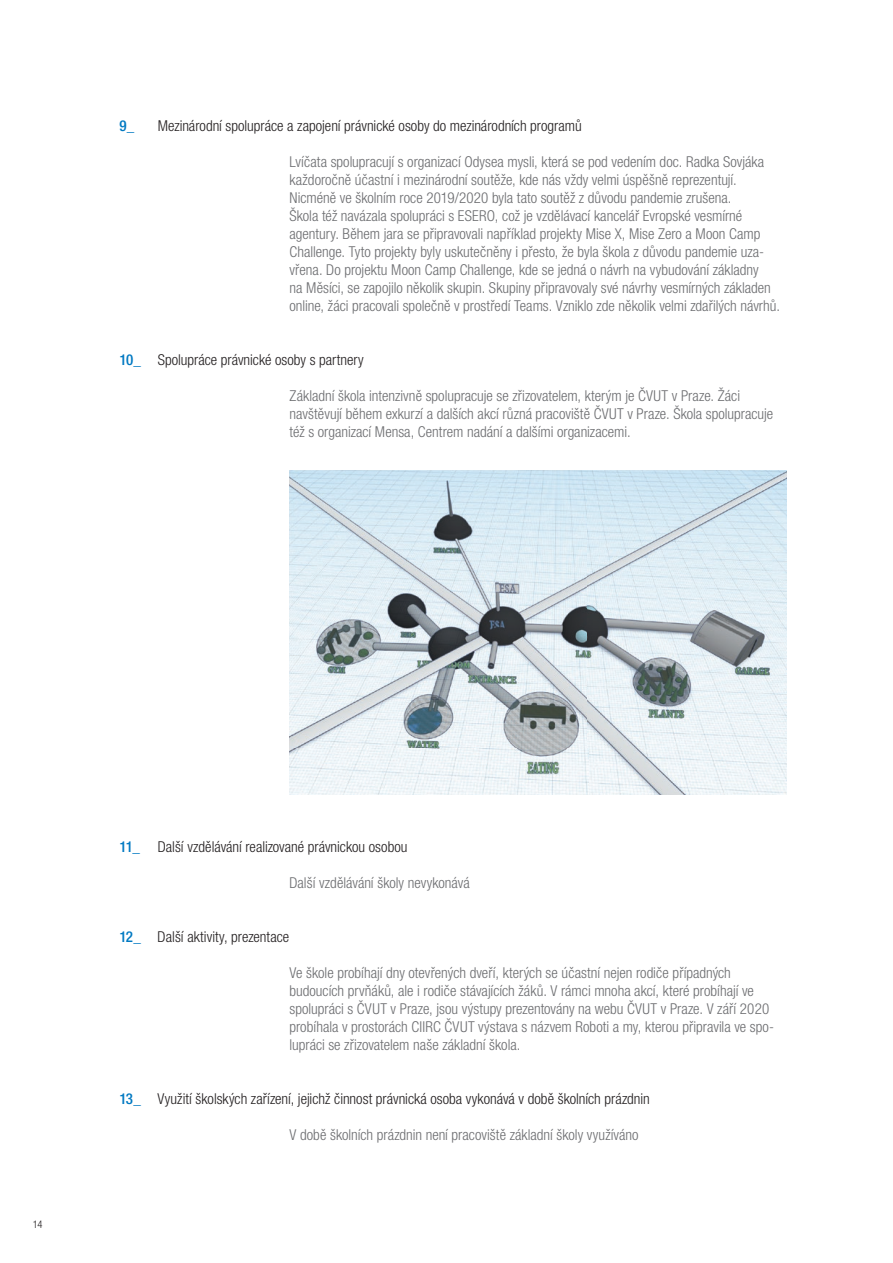
<style>
.page{position:relative;width:893px;height:1263px;background:#fff}
.page>*{position:absolute;margin:0;border:0;box-sizing:border-box;transform-origin:0 0}
.t1{font:300 condensed 15px/18px "Helvetica Neue LT Pro";color:#6c6d70}
.t2{font:300 condensed 15px "Helvetica Neue LT Pro";color:#231f20}
.t3{font:500 condensed 15px "Helvetica Neue LT Pro";color:#0079c2}
.t4{font:300 condensed 10.5px "Helvetica Neue LT Pro";color:#231f20}
.s1{font-weight:500;color:#0079c2}
</style>
<div class="page">
<img style="left:289px;top:470px;width:498px;height:324px">
<p class="t3" style="left:119px;top:117px;width:16px">9_</p>
<p class="t2" style="left:158px;top:118px;width:426px">Mezinárodní spolupráce a zapojení právnické osoby do mezinárodních programů</p>
<p class="t1" style="left:289px;top:153px;width:492px">Lvíčata spolupracují s organizací Odysea mysli, která se pod vedením doc. Radka Sovjáka každoročně účastní i mezinárodní soutěže, kde nás vždy velmi úspěšně reprezentují.<br>Nicméně ve školním roce 2019/2020 byla tato soutěž z důvodu pandemie zrušena.<br>Škola též navázala spolupráci s ESERO, což je vzdělávací kancelář Evropské vesmírné agentury. Během jara se připravovali například projekty Mise X, Mise Zero a Moon Camp Challenge. Tyto projekty byly uskutečněny i přesto, že byla škola z důvodu pandemie uza&shy;vřena. Do projektu Moon Camp Challenge, kde se jedná o návrh na vybudování základny<br>na Měsíci, se zapojilo několik skupin. Skupiny připravovaly své návrhy vesmírných základen online, žáci pracovali společně v prostředí Teams. Vzniklo zde několik velmi zdařilých návrhů.</p>
<p class="t2" style="left:119px;top:352px;width:246px"><span class="s1">10_</span> Spolupráce právnické osoby s partnery</p>
<p class="t1" style="left:289px;top:387px;width:485px">Základní škola intenzivně spolupracuje se zřizovatelem, kterým je ČVUT v Praze. Žáci navštěvují během exkurzí a dalších akcí různá pracoviště ČVUT v Praze. Škola spolupracuje též s organizací Mensa, Centrem nadání a dalšími organizacemi.</p>
<p class="t4" style="left:33px;top:1218px;width:11px">14</p>
<p class="t2" style="left:119px;top:838px;width:290px"><span class="s1">11_</span> Další vzdělávání realizované právnickou osobou</p>
<p class="t1" style="left:289px;top:873px;width:182px">Další vzdělávání školy nevykonává</p>
<p class="t2" style="left:119px;top:928px;width:171px"><span class="s1">12_</span> Další aktivity, prezentace</p>
<p class="t1" style="left:289px;top:963px;width:486px">Ve škole probíhají dny otevřených dveří, kterých se účastní nejen rodiče případných budoucích prvňáků, ale i rodiče stávajících žáků. V rámci mnoha akcí, které probíhají ve spolupráci s ČVUT v Praze, jsou výstupy prezentovány na webu ČVUT v Praze. V září 2020 probíhala v prostorách CIIRC ČVUT výstava s názvem Roboti a my, kterou připravila ve spo&shy;lupráci se zřizovatelem naše základní škola.</p>
<p class="t2" style="left:119px;top:1090px;width:532px"><span class="s1">13_</span> Využití školských zařízení, jejichž činnost právnická osoba vykonává v době školních prázdnin</p>
<p class="t1" style="left:289px;top:1125px;width:351px">V době školních prázdnin není pracoviště základní školy využíváno</p>
</div>
